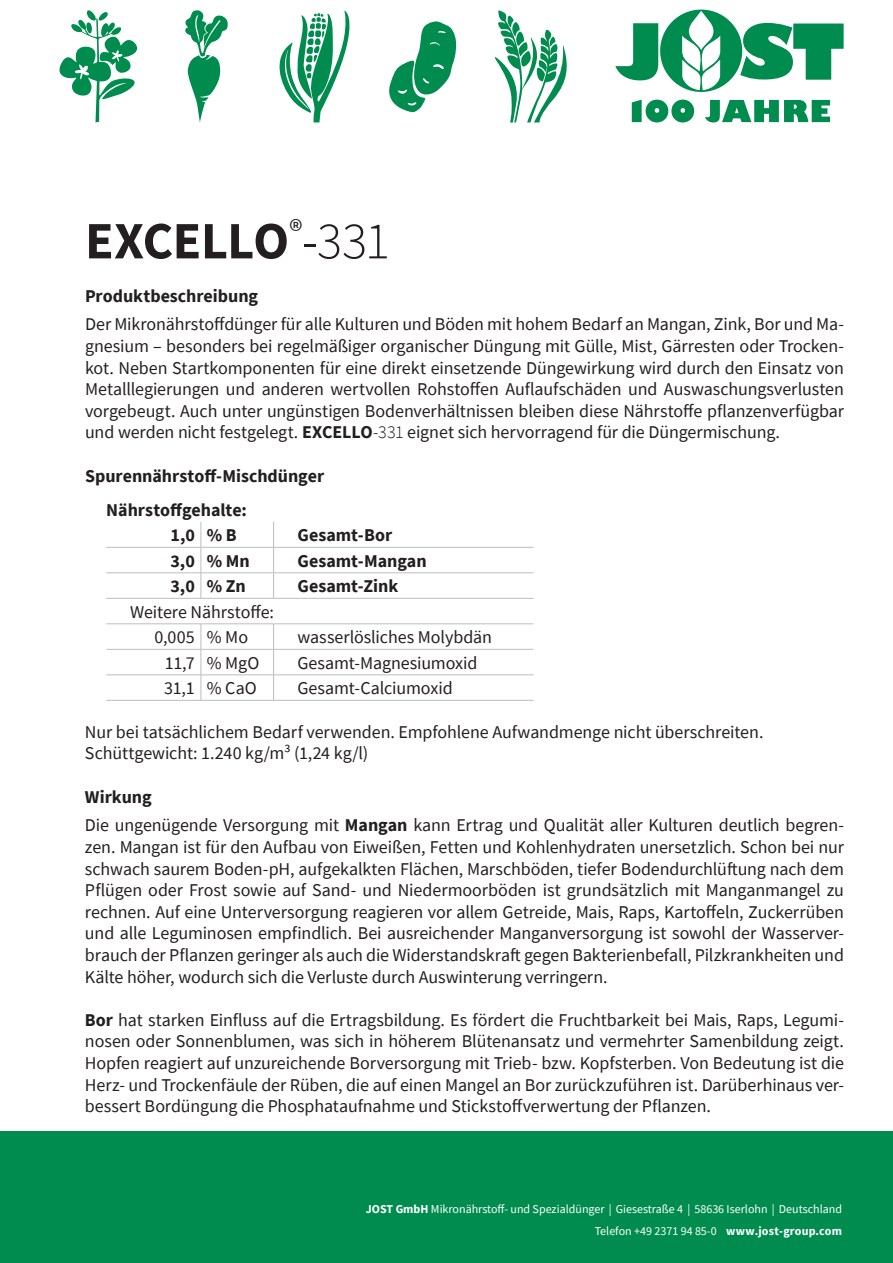
<style>
.page{position:relative;width:893px;height:1263px;background:#fff}
.page>*{position:absolute;margin:0;border:0;box-sizing:border-box;transform-origin:0 0}
.t1{font:700 52.5px "Source Sans Pro";letter-spacing:-.015em;color:#231f20}
.t2{font:18px/21.6px "Source Sans Pro";letter-spacing:-.005em;color:#231f20;text-align:justify}
.t3{font:700 18px/34.2px "Source Sans Pro";color:#231f20}
.t4{font:12px/22.5px "Source Sans Pro";color:#fff;text-align:right}
.s1{font-weight:300}
.s2{font-weight:700}
</style>
<div class="page">
<div style="left:0;top:1131px;width:893px;height:132px;background:#008c4e"></div>
<svg style="left:615px;top:10px;width:229px;height:112px"></svg>
<svg style="left:279px;top:10px;width:71px;height:112px"></svg>
<svg style="left:494px;top:10px;width:73px;height:112px"></svg>
<svg style="left:59px;top:10px;width:79px;height:112px"></svg>
<svg style="left:185px;top:10px;width:43px;height:112px"></svg>
<svg style="left:389px;top:21px;width:67px;height:92px"></svg>
<hr style="left:106px;top:547px;width:95px;height:1px;background:#bcbdc0">
<hr style="left:201px;top:547px;width:73px;height:1px;background:#bcbdc0">
<hr style="left:274px;top:547px;width:259px;height:1px;background:#bcbdc0">
<hr style="left:106px;top:572px;width:95px;height:1px;background:#bcbdc0">
<hr style="left:201px;top:572px;width:73px;height:1px;background:#bcbdc0">
<svg style="left:201px;top:522px;width:1px;height:76px"></svg>
<hr style="left:274px;top:572px;width:259px;height:1px;background:#bcbdc0">
<svg style="left:273px;top:522px;width:1px;height:76px"></svg>
<hr style="left:106px;top:598px;width:95px;height:1px;background:#bcbdc0">
<hr style="left:201px;top:598px;width:73px;height:1px;background:#bcbdc0">
<hr style="left:274px;top:598px;width:259px;height:1px;background:#bcbdc0">
<hr style="left:106px;top:623px;width:95px;height:1px;background:#bcbdc0">
<hr style="left:201px;top:623px;width:73px;height:1px;background:#bcbdc0">
<hr style="left:274px;top:623px;width:259px;height:1px;background:#bcbdc0">
<hr style="left:106px;top:649px;width:95px;height:1px;background:#bcbdc0">
<hr style="left:201px;top:649px;width:73px;height:1px;background:#bcbdc0">
<hr style="left:274px;top:649px;width:259px;height:1px;background:#bcbdc0">
<hr style="left:106px;top:674px;width:95px;height:1px;background:#bcbdc0">
<hr style="left:201px;top:674px;width:73px;height:1px;background:#bcbdc0">
<svg style="left:201px;top:624px;width:1px;height:76px"></svg>
<hr style="left:274px;top:674px;width:259px;height:1px;background:#bcbdc0">
<svg style="left:273px;top:624px;width:1px;height:76px"></svg>
<hr style="left:106px;top:700px;width:95px;height:1px;background:#bcbdc0">
<hr style="left:201px;top:700px;width:73px;height:1px;background:#bcbdc0">
<hr style="left:274px;top:700px;width:259px;height:1px;background:#bcbdc0">
<h1 class="t1" style="left:85px;top:205px;width:306px">EXCELLO<sup>®</sup><span class="s1">-331</span></h1>
<p class="t3" style="left:85px;top:278px;width:175px">Produktbeschreibung</p>
<p class="t2" style="left:85px;top:313px;width:760px">Der Mikronährstoffdünger für alle Kulturen und Böden mit hohem Bedarf an Mangan, Zink, Bor und Ma&shy;gnesium – besonders bei regelmäßiger organischer Düngung mit Gülle, Mist, Gärresten oder Trocken&shy;kot. Neben Startkomponenten für eine direkt einsetzende Düngewirkung wird durch den Einsatz von Metalllegierungen und anderen wertvollen Rohstoffen Auflaufschäden und Auswaschungsverlusten vorgebeugt. Auch unter ungünstigen Bodenverhältnissen bleiben diese Nährstoffe pflanzenverfügbar und werden nicht festgelegt. <span class="s2">EXCELLO</span><span class="s1">-331</span> eignet sich hervorragend für die Düngermischung.</p>
<p class="t3" style="left:106px;top:458px;width:219px;text-indent:-21px">Spurennährstoff-Mischdünger<br>Nährstoffgehalte:</p>
<p class="t3" style="left:170px;top:518px;width:68px">1,0 % B</p>
<p class="t3" style="left:298px;top:518px;width:96px">Gesamt-Bor</p>
<p class="t3" style="left:171px;top:543px;width:81px">3,0 % Mn</p>
<p class="t3" style="left:298px;top:543px;width:131px">Gesamt-Mangan</p>
<p class="t3" style="left:171px;top:569px;width:77px">3,0 % Zn</p>
<p class="t3" style="left:297px;top:569px;width:102px">Gesamt-Zink</p>
<p class="t2" style="left:130px;top:599px;width:145px;line-height:25.5px;text-align:center">Weitere Nährstoffe:<br>0,005 % Mo</p>
<p class="t2" style="left:297px;top:626px;width:196px">wasserlösliches Molybdän</p>
<p class="t2" style="left:165px;top:652px;width:96px">11,7 % MgO</p>
<p class="t2" style="left:297px;top:652px;width:182px">Gesamt-Magnesiumoxid</p>
<p class="t2" style="left:164px;top:677px;width:94px">31,1 % CaO</p>
<p class="t2" style="left:297px;top:677px;width:157px">Gesamt-Calciumoxid</p>
<p class="t2" style="left:85px;top:721px;width:680px">Nur bei tatsächlichem Bedarf verwenden. Empfohlene Aufwandmenge nicht überschreiten.<br>Schüttgewicht: 1.240 kg/m³ (1,24 kg/l)</p>
<p class="t2" style="left:85px;top:782px;width:760px;line-height:28.8px"><span class="s2">Wirkung<br></span>Die ungenügende Versorgung mit <span class="s2">Mangan</span> kann Ertrag und Qualität aller Kulturen deutlich begren-</p>
<p class="t2" style="left:85px;top:836px;width:760px">zen. Mangan ist für den Aufbau von Eiweißen, Fetten und Kohlenhydraten unersetzlich. Schon bei nur schwach saurem Boden-pH, aufgekalkten Flächen, Marschböden, tiefer Bodendurchlüftung nach dem Pflügen oder Frost sowie auf Sand- und Niedermoorböden ist grundsätzlich mit Manganmangel zu rechnen. Auf eine Unterversorgung reagieren vor allem Getreide, Mais, Raps, Kartoffeln, Zuckerrüben und alle Leguminosen empfindlich. Bei ausreichender Manganversorgung ist sowohl der Wasserver&shy;brauch der Pflanzen geringer als auch die Widerstandskraft gegen Bakterienbefall, Pilzkrankheiten und Kälte höher, wodurch sich die Verluste durch Auswinterung verringern.</p>
<p class="t2" style="left:85px;top:1009px;width:760px"><span class="s2">Bor</span> hat starken Einfluss auf die Ertragsbildung. Es fördert die Fruchtbarkeit bei Mais, Raps, Legumi&shy;nosen oder Sonnenblumen, was sich in höherem Blütenansatz und vermehrter Samenbildung zeigt.<br>Hopfen reagiert auf unzureichende Borversorgung mit Trieb- bzw. Kopfsterben. Von Bedeutung ist die Herz- und Trockenfäule der Rüben, die auf einen Mangel an Bor zurückzuführen ist. Darüberhinaus ver&shy;bessert Bordüngung die Phosphataufnahme und Stickstoffverwertung der Pflanzen.</p>
<p class="t4" style="left:366px;top:1197px;width:478px"><span class="s2">JOST GmbH</span> Mikronährstoff- und Spezialdünger | Giesestraße 4 | 58636 Iserlohn | Deutschland<br>Telefon +49 2371 94 85-0 <span class="s2">www.jost-group.com</span></p>
</div>
